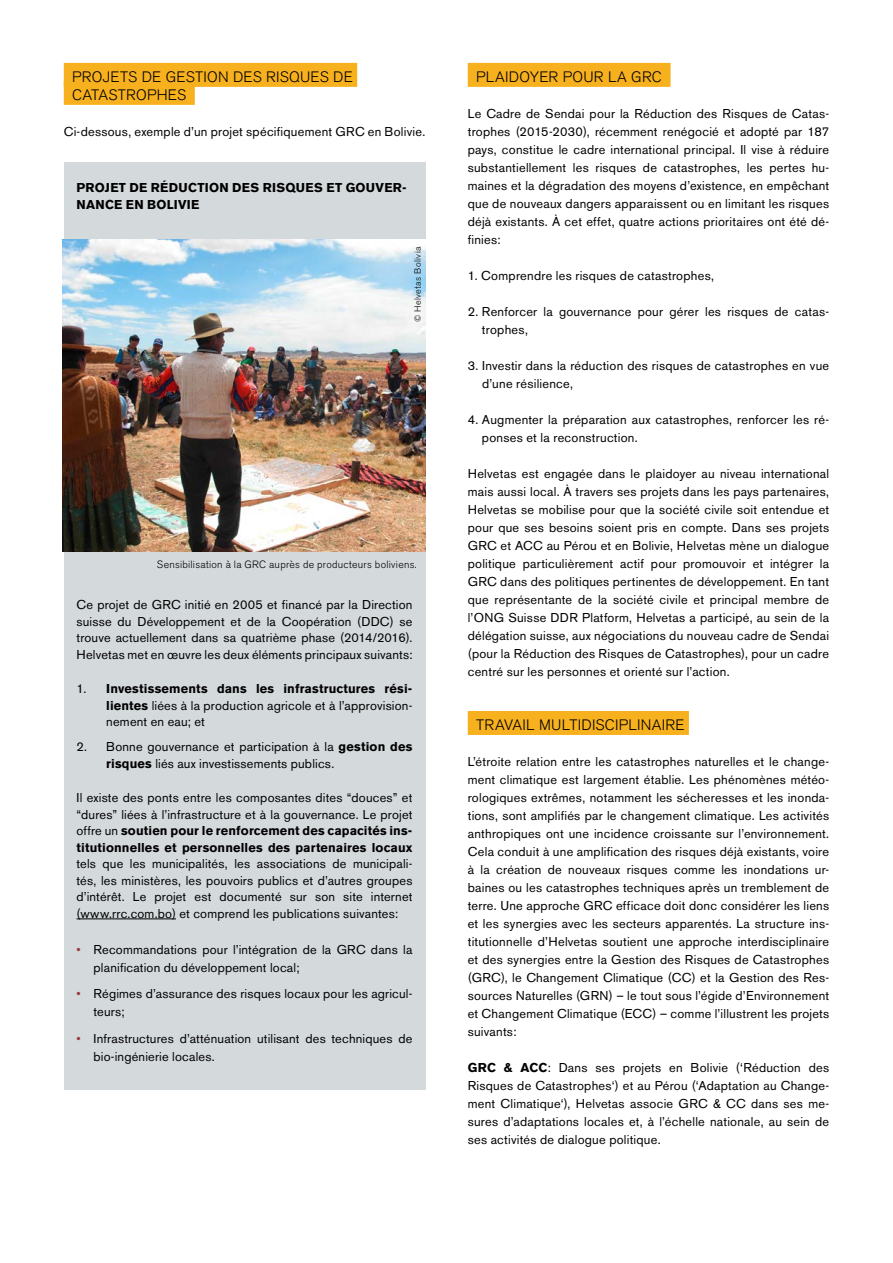
<style>
.page{position:relative;width:893px;height:1263px;background:#fff}
.page>*{position:absolute;margin:0;border:0;box-sizing:border-box;transform-origin:0 0}
.t1{font:300 15px/18px "Akzidenz Grotesk BE";letter-spacing:.015em;color:#000}
.t2{font:12.75px/18px "Akzidenz Grotesk BE";letter-spacing:.015em;color:#000;text-align:justify}
.t3{font:700 12.75px/16.5px "Akzidenz Grotesk BE";letter-spacing:.025em;color:#000}
.t4{font:300 10.5px "Akzidenz Grotesk BE";letter-spacing:.025em;color:#000}
.t5{font:300 9px "Akzidenz Grotesk BE";letter-spacing:.045em;color:#000}
.s1{font-weight:700}
.s2{color:#9b383a}
</style>
<div class="page">
<div style="left:64px;top:63px;width:293px;height:24px;background:#f8b11e"></div>
<div style="left:64px;top:81px;width:131px;height:24px;background:#f8b11e"></div>
<div style="left:64px;top:163px;width:361px;height:927px;background:#d4d9dc"></div>
<hr style="left:77px;top:918px;width:99px;height:1px;background:#000">
<div style="left:468px;top:63px;width:203px;height:24px;background:#f8b11e"></div>
<div style="left:468px;top:711px;width:221px;height:24px;background:#f8b11e"></div>
<img style="left:63px;top:239px;width:362px;height:312px">
<p class="t1" style="left:72px;top:68px;width:282px">PROJETS DE GESTION DES RISQUES DE<br>CATASTROPHES</p>
<p class="t2" style="left:64px;top:122px;width:363px">Ci-dessous, exemple d’un projet spécifiquement GRC en Bolivie.</p>
<p class="t3" style="left:77px;top:180px;width:332px">PROJET DE RÉDUCTION DES RISQUES ET GOUVER-<br>NANCE EN BOLIVIE</p>
<p class="t5" style="left:413px;top:322px;width:77px;rotate:-90deg">© Helvetas Bolivia</p>
<p class="t4" style="left:157px;top:558px;width:261px">Sensibilisation à la GRC auprès de producteurs boliviens.</p>
<p class="t2" style="left:77px;top:596px;width:337px;line-height:16.5px">Ce projet de GRC initié en 2005 et financé par la Direction suisse du Développement et de la Coopération (DDC) se trouve actuellement dans sa quatrième phase (2014/2016).<br>Helvetas met en œuvre les deux éléments principaux suivants:</p>
<p class="t2" style="left:106px;top:680px;width:308px;line-height:16.5px;text-indent:-30px">1. <span class="s1">Investissements dans les infrastructures rési&shy;lientes</span> liées à la production agricole et à l’approvision&shy;nement en eau; et</p>
<p class="t2" style="left:106px;top:738px;width:308px;line-height:16.5px;text-indent:-30px">2. Bonne gouvernance et participation à la <span class="s1">gestion des risques</span> liés aux investissements publics.</p>
<p class="t2" style="left:77px;top:789px;width:337px;line-height:16.5px">Il existe des ponts entre les composantes dites “douces” et “dures” liées à l’infrastructure et à la gouvernance. Le projet offre un <span class="s1">soutien pour le renforcement des capacités ins&shy;titutionnelles et personnelles des partenaires locaux</span></p>
<p class="t2" style="left:77px;top:855px;width:337px;line-height:16.5px">tels que les municipalités, les associations de municipali&shy;tés, les ministères, les pouvoirs publics et d’autres groupes d’intérêt. Le projet est documenté sur son site internet (www.rrc.com.bo) et comprend les publications suivantes:</p>
<p class="t2" style="left:94px;top:940px;width:320px;text-indent:-17px"><span class="s2">•</span> Recommandations pour l’intégration de la GRC dans la planification du développement local;</p>
<p class="t2" style="left:94px;top:985px;width:320px;text-indent:-17px"><span class="s2">•</span> Régimes d’assurance des risques locaux pour les agricul&shy;teurs;</p>
<p class="t2" style="left:94px;top:1029px;width:320px;text-indent:-17px"><span class="s2">•</span> Infrastructures d’atténuation utilisant des techniques de bio-ingénierie locales.</p>
<p class="t1" style="left:476px;top:68px;width:187px">PLAIDOYER POUR LA GRC</p>
<p class="t2" style="left:468px;top:104px;width:363px">Le Cadre de Sendai pour la Réduction des Risques de Catas&shy;trophes (2015-2030), récemment renégocié et adopté par 187 pays, constitue le cadre international principal. Il vise à réduire substantiellement les risques de catastrophes, les pertes hu&shy;maines et la dégradation des moyens d’existence, en empêchant que de nouveaux dangers apparaissent ou en limitant les risques déjà existants. À cet effet, quatre actions prioritaires ont été dé&shy;finies:</p>
<p class="t2" style="left:468px;top:266px;width:248px">1. Comprendre les risques de catastrophes,</p>
<p class="t2" style="left:482px;top:302px;width:349px;text-indent:-14px">2. Renforcer la gouvernance pour gérer les risques de catas&shy;trophes,</p>
<p class="t2" style="left:482px;top:356px;width:349px;text-indent:-14px">3. Investir dans la réduction des risques de catastrophes en vue d’une résilience,</p>
<p class="t2" style="left:482px;top:410px;width:349px;text-indent:-14px">4. Augmenter la préparation aux catastrophes, renforcer les ré&shy;ponses et la reconstruction.</p>
<p class="t2" style="left:468px;top:464px;width:363px">Helvetas est engagée dans le plaidoyer au niveau international mais aussi local. À travers ses projets dans les pays partenaires, Helvetas se mobilise pour que la société civile soit entendue et pour que ses besoins soient pris en compte. Dans ses projets GRC et ACC au Pérou et en Bolivie, Helvetas mène un dialogue politique particulièrement actif pour promouvoir et intégrer la GRC dans des politiques pertinentes de développement. En tant que représentante de la société civile et principal membre de l’ONG Suisse DDR Platform, Helvetas a participé, au sein de la délégation suisse, aux négociations du nouveau cadre de Sendai (pour la Réduction des Risques de Catastrophes), pour un cadre centré sur les personnes et orienté sur l’action.</p>
<p class="t1" style="left:476px;top:716px;width:210px">TRAVAIL MULTIDISCIPLINAIRE</p>
<p class="t2" style="left:468px;top:752px;width:363px">L’étroite relation entre les catastrophes naturelles et le change&shy;ment climatique est largement établie. Les phénomènes météo&shy;rologiques extrêmes, notamment les sécheresses et les inonda&shy;tions, sont amplifiés par le changement climatique. Les activités anthropiques ont une incidence croissante sur l’environnement.<br>Cela conduit à une amplification des risques déjà existants, voire à la création de nouveaux risques comme les inondations ur&shy;baines ou les catastrophes techniques après un tremblement de terre. Une approche GRC efficace doit donc considérer les liens et les synergies avec les secteurs apparentés. La structure ins&shy;titutionnelle d’Helvetas soutient une approche interdisciplinaire et des synergies entre la Gestion des Risques de Catastrophes (GRC), le Changement Climatique (CC) et la Gestion des Res&shy;sources Naturelles (GRN) – le tout sous l’égide d’Environnement et Changement Climatique (ECC) – comme l’illustrent les projets suivants:</p>
<p class="t2" style="left:468px;top:1058px;width:363px"><span class="s1">GRC &amp; ACC</span>: Dans ses projets en Bolivie (‘Réduction des Risques de Catastrophes‘) et au Pérou (‘Adaptation au Change&shy;ment Climatique‘), Helvetas associe GRC &amp; CC dans ses me&shy;sures d’adaptations locales et, à l’échelle nationale, au sein de ses activités de dialogue politique.</p>
</div>
